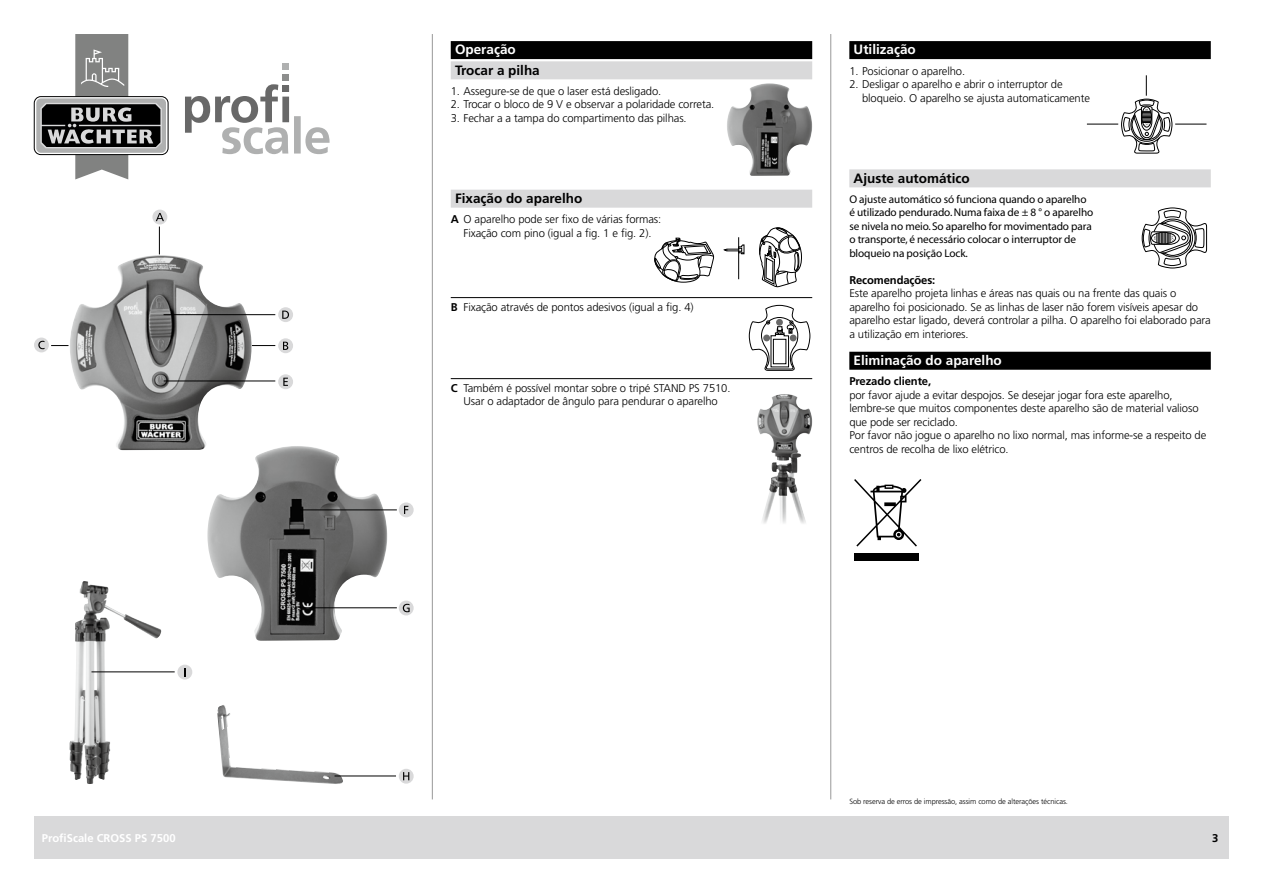
<style>
.page{position:relative;width:1263px;height:893px;background:#fff}
.page>*{position:absolute;margin:0;border:0;box-sizing:border-box;transform-origin:0 0}
.t1{font:700 13.5px "Frutiger";color:#000}
.t2{font:700 13.5px "Frutiger";color:#fff}
.t3{font:300 11.25px/13.5px "Frutiger";letter-spacing:-.01em;color:#000}
.t4{font:11.25px/13.5px "Myriad";letter-spacing:-.01em;color:#000}
.t5{font:700 11.25px "Frutiger";letter-spacing:-.01em;color:#000}
.t6{font:700 11.25px "Frutiger";color:#fff}
.t7{font:300 7.5px "Frutiger";letter-spacing:-.01em;color:#000}
.s1{font-weight:700}
</style>
<div class="page">
<hr style="left:432px;top:34px;width:1px;height:765px;background:#989898">
<hr style="left:830px;top:34px;width:1px;height:765px;background:#989898">
<div style="left:34px;top:816px;width:1195px;height:43px;background:#d9d9da"></div>
<div style="left:34px;top:96px;width:134px;height:59px;border:1px solid #000;border-radius:7px"></div>
<div style="left:36px;top:98px;width:130px;height:55px;background:#afb0b0;border-radius:5px"></div>
<svg style="left:40px;top:34px;width:122px;height:145px"></svg>
<div style="left:282px;top:75px;width:7px;height:6px;background:#8d8e8d"></div>
<div style="left:282px;top:63px;width:7px;height:7px;background:#afb0b0"></div>
<svg style="left:185px;top:84px;width:145px;height:70px"></svg>
<img style="left:70px;top:255px;width:182px;height:195px">
<svg style="left:252px;top:345px;width:23px;height:1px"></svg>
<div style="left:278px;top:338px;width:15px;height:15px;background:#d9d9da;border-radius:50%"></div>
<svg style="left:283px;top:342px;width:5px;height:8px"></svg>
<svg style="left:51px;top:345px;width:17px;height:1px"></svg>
<div style="left:34px;top:338px;width:15px;height:14px;background:#d9d9da;border-radius:50%"></div>
<svg style="left:38px;top:341px;width:7px;height:8px"></svg>
<div style="left:152px;top:210px;width:15px;height:14px;background:#d9d9da;border-radius:50%"></div>
<svg style="left:156px;top:213px;width:8px;height:8px"></svg>
<svg style="left:159px;top:227px;width:1px;height:27px"></svg>
<hr style="left:164px;top:314px;width:111px;height:1px;background:#000">
<div style="left:278px;top:307px;width:15px;height:15px;background:#d9d9da;border-radius:50%"></div>
<svg style="left:282px;top:311px;width:7px;height:8px"></svg>
<hr style="left:164px;top:380px;width:111px;height:1px;background:#000">
<div style="left:278px;top:374px;width:15px;height:15px;background:#d9d9da;border-radius:50%"></div>
<svg style="left:283px;top:378px;width:5px;height:8px"></svg>
<img style="left:207px;top:446px;width:180px;height:195px">
<div style="left:399px;top:502px;width:15px;height:15px;background:#d9d9da;border-radius:50%"></div>
<svg style="left:404px;top:506px;width:4px;height:8px"></svg>
<hr style="left:300px;top:509px;width:97px;height:1px;background:#000">
<hr style="left:300px;top:607px;width:97px;height:1px;background:#000">
<div style="left:399px;top:601px;width:15px;height:14px;background:#d9d9da;border-radius:50%"></div>
<svg style="left:403px;top:604px;width:7px;height:8px"></svg>
<img style="left:69px;top:581px;width:19px;height:199px">
<hr style="left:91px;top:671px;width:84px;height:1px;background:#000">
<div style="left:177px;top:665px;width:15px;height:14px;background:#d9d9da;border-radius:50%"></div>
<img style="left:217px;top:705px;width:126px;height:79px">
<hr style="left:335px;top:775px;width:61px;height:1px;background:#000">
<svg style="left:399px;top:769px;width:15px;height:15px"></svg>
<svg style="left:403px;top:772px;width:6px;height:8px"></svg>
<div style="left:451px;top:41px;width:361px;height:18px;background:#000"></div>
<div style="left:451px;top:61px;width:361px;height:18px;background:#d9d9da"></div>
<div style="left:451px;top:190px;width:361px;height:18px;background:#d9d9da"></div>
<hr style="left:451px;top:297px;width:361px;height:1px;background:#000">
<hr style="left:451px;top:378px;width:361px;height:1px;background:#000">
<img style="left:727px;top:83px;width:85px;height:93px">
<svg style="left:654px;top:238px;width:60px;height:45px"></svg>
<svg style="left:759px;top:227px;width:43px;height:61px"></svg>
<hr style="left:738px;top:237px;width:1px;height:42px;background:#000">
<svg style="left:724px;top:244px;width:20px;height:10px"></svg>
<svg style="left:749px;top:305px;width:61px;height:66px"></svg>
<img style="left:757px;top:396px;width:34px;height:128px">
<div style="left:849px;top:41px;width:362px;height:18px;background:#000"></div>
<div style="left:849px;top:169px;width:362px;height:18px;background:#d9d9da"></div>
<div style="left:849px;top:352px;width:362px;height:18px;background:#000"></div>
<hr style="left:1175px;top:124px;width:31px;height:1px;background:#000">
<hr style="left:1087px;top:124px;width:31px;height:1px;background:#000">
<svg style="left:1121px;top:75px;width:51px;height:79px"></svg>
<svg style="left:1142px;top:207px;width:65px;height:62px"></svg>
<div style="left:854px;top:553px;width:65px;height:7px;background:#000"></div>
<svg style="left:854px;top:479px;width:67px;height:68px"></svg>
<p class="t2" style="left:455px;top:42px;width:62px">Operação</p>
<p class="t1" style="left:455px;top:62px;width:86px">Trocar a pilha</p>
<p class="t3" style="left:451px;top:84px;width:212px">1. Assegure-se de que o laser está desligado.</p>
<p class="t3" style="left:451px;top:98px;width:265px">2. Trocar o bloco de 9 V e observar a polaridade correta.</p>
<p class="t3" style="left:451px;top:111px;width:237px">3. Fechar a a tampa do compartimento das pilhas.</p>
<p class="t1" style="left:455px;top:190px;width:129px">Fixação do aparelho</p>
<p class="t3" style="left:451px;top:212px;width:212px;text-align:center"><span class="s1">A</span> O aparelho pode ser fixo de várias formas:<br>Fixação com pino (igual a fig. 1 e fig. 2).</p>
<p class="t3" style="left:451px;top:300px;width:244px"><span class="s1">B</span> Fixação através de pontos adesivos (igual a fi g. 4)</p>
<p class="t3" style="left:451px;top:381px;width:281px;text-align:center"><span class="s1">C</span> Também é possível montar sobre o tripé STAND PS 7510.<br>Usar o adaptador de ângulo para pendurar o aparelho</p>
<p class="t2" style="left:853px;top:42px;width:64px">Utilização</p>
<p class="t3" style="left:849px;top:64px;width:117px">1. Posicionar o aparelho.</p>
<p class="t3" style="left:862px;top:77px;width:229px;text-indent:-13px">2. Desligar o aparelho e abrir o interruptor de bloqueio. O aparelho se ajusta automaticamente</p>
<p class="t1" style="left:853px;top:170px;width:118px">Ajuste automático</p>
<p class="t4" style="left:849px;top:193px;width:245px">O ajuste automático só funciona quando o aparelho é utilizado pendurado. Numa faixa de ± 8 ° o aparelho se nivela no meio. So aparelho for movimentado para o transporte, é necessário colocar o interruptor de bloqueio na posição Lock.</p>
<p class="t5" style="left:849px;top:273px;width:88px">Recomendações:</p>
<p class="t3" style="left:849px;top:287px;width:363px">Este aparelho projeta linhas e áreas nas quais ou na frente das quais o aparelho foi posicionado. Se as linhas de laser não forem visíveis apesar do aparelho estar ligado, deverá controlar a pilha. O aparelho foi elaborado para a utilização em interiores.</p>
<p class="t2" style="left:853px;top:352px;width:150px">Eliminação do aparelho</p>
<p class="t5" style="left:849px;top:375px;width:83px">Prezado cliente,</p>
<p class="t3" style="left:849px;top:388px;width:358px">por favor ajude a evitar despojos. Se desejar jogar fora este aparelho, lembre-se que muitos componentes deste aparelho são de material valioso que pode ser reciclado.<br>Por favor não jogue o aparelho no lixo normal, mas informe-se a respeito de centros de recolha de lixo elétrico.</p>
<p class="t7" style="left:849px;top:797px;width:220px">Sob reserva de erros de impressão, assim como de alterações técnicas.</p>
<p class="t6" style="left:42px;top:831px;width:135px">ProfiScale CROSS PS 7500</p>
<p class="t5" style="left:1212px;top:831px;width:8px">3</p>
</div>
